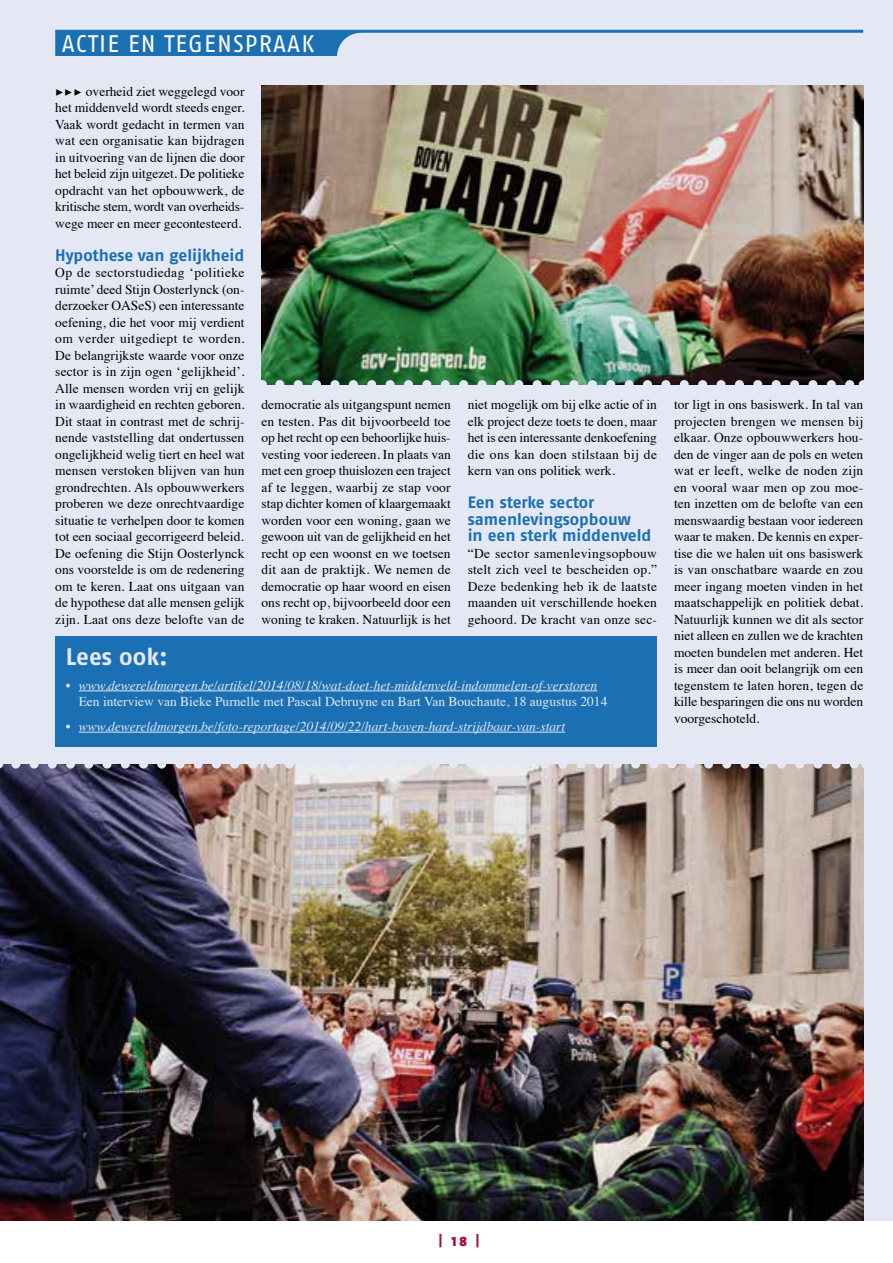
<style>
.page{position:relative;width:893px;height:1263px;background:#fff}
.page>*{position:absolute;margin:0;border:0;box-sizing:border-box;transform-origin:0 0}
.t1{font:24px "Fago OT";letter-spacing:.05em;color:#fff}
.t2{font:700 24px "Fago OT";color:#e4e8f4}
.t3{font:700 16.5px/16.5px "Fago OT";color:#1b70b3}
.t4{font:13.5px/16.5px "Times";color:#000;text-align:justify}
.t5{font:italic 13.5px "Times";color:#e4e8f4}
.t6{font:13.5px "Times";color:#e4e8f4}
.t7{font:13.5px "The Sans Black Caps";color:#a11237}
</style>
<div class="page">
<div style="left:0;top:0;width:893px;height:1220px;background:#e4e8f4"></div>
<div style="left:55px;top:33px;width:303px;height:23px;background:#1b70b3"></div>
<hr style="left:55px;top:30px;width:808px;height:3px;background:#1b70b3">
<div style="left:55px;top:636px;width:602px;height:111px;background:#1b70b3"></div>
<hr style="left:79px;top:690px;width:518px;height:1px;background:#e4e8f4">
<hr style="left:79px;top:732px;width:486px;height:1px;background:#e4e8f4">
<img style="left:261px;top:85px;width:602px;height:300px">
<img style="left:0;top:764px;width:863px;height:456px">
<img style="left:16px;top:764px;width:840px;height:5px">
<svg style="left:280px;top:380px;width:574px;height:5px"></svg>
<h1 class="t1" style="left:62px;top:29px;width:254px">ACTIE EN TEGENSPRAAK</h1>
<p class="t4" style="left:55px;top:82px;width:191px">✓✓✓ overheid ziet weggelegd voor het middenveld wordt steeds enger.<br>Vaak wordt gedacht in termen van wat een organisatie kan bijdragen in uitvoering van de lijnen die door het beleid zijn uitgezet. De politieke opdracht van het opbouwwerk, de kritische stem, wordt van overheids&shy;wege meer en meer gecontesteerd.</p>
<p class="t3" style="left:55px;top:247px;width:191px">Hypothese van gelijkheid</p>
<p class="t4" style="left:55px;top:263px;width:191px">Op de sectorstudiedag ‘politieke ruimte’ deed Stijn Oosterlynck (on&shy;derzoeker OASeS) een interessante oefening, die het voor mij verdient om verder uitgediept te worden.<br>De belangrijkste waarde voor onze sector is in zijn ogen ‘gelijkheid’.<br>Alle mensen worden vrij en gelijk in waardigheid en rechten geboren.<br>Dit staat in contrast met de schrij&shy;nende vaststelling dat ondertussen ongelijkheid welig tiert en heel wat mensen verstoken blijven van hun grondrechten. Als opbouwwerkers proberen we deze onrechtvaardige situatie te verhelpen door te komen tot een sociaal gecorrigeerd beleid.<br>De oefening die Stijn Oosterlynck ons voorstelde is om de redenering om te keren. Laat ons uitgaan van de hypothese dat alle mensen gelijk zijn. Laat ons deze belofte van de</p>
<p class="t4" style="left:262px;top:395px;width:191px">democratie als uitgangspunt nemen en testen. Pas dit bijvoorbeeld toe op het recht op een behoorlijke huis&shy;vesting voor iedereen. In plaats van met een groep thuislozen een traject af te leggen, waarbij ze stap voor stap dichter komen of klaargemaakt worden voor een woning, gaan we gewoon uit van de gelijkheid en het recht op een woonst en we toetsen dit aan de praktijk. We nemen de democratie op haar woord en eisen ons recht op, bijvoorbeeld door een woning te kraken. Natuurlijk is het</p>
<p class="t4" style="left:468px;top:395px;width:191px">niet mogelijk om bij elke actie of in elk project deze toets te doen, maar het is een interessante denkoefening die ons kan doen stilstaan bij de kern van ons politiek werk.</p>
<p class="t3" style="left:468px;top:494px;width:185px">Een sterke sector samenlevingsopbouw<br>in een sterk middenveld</p>
<p class="t4" style="left:468px;top:544px;width:191px">“De sector samenlevingsopbouw stelt zich veel te bescheiden op.” Deze bedenking heb ik de laatste maanden uit verschillende hoeken gehoord. De kracht van onze sec-</p>
<h1 class="t2" style="left:66px;top:642px;width:103px">Lees ook:</h1>
<p class="t5" style="left:66px;top:673px;width:533px">• www.dewereldmorgen.be/artikel/2014/08/18/wat-doet-het-middenveld-indommelen-of-verstoren</p>
<p class="t6" style="left:79px;top:689px;width:530px">Een interview van Bieke Purnelle met Pascal Debruyne en Bart Van Bouchaute, 18 augustus 2014</p>
<p class="t5" style="left:66px;top:715px;width:501px">• www.dewereldmorgen.be/foto-reportage/2014/09/22/hart-boven-hard-strijdbaar-van-start</p>
<p class="t4" style="left:674px;top:395px;width:191px">tor ligt in ons basiswerk. In tal van projecten brengen we mensen bij elkaar. Onze opbouwwerkers hou&shy;den de vinger aan de pols en weten wat er leeft, welke de noden zijn en vooral waar men op zou moe&shy;ten inzetten om de belofte van een menswaardig bestaan voor iedereen waar te maken. De kennis en exper&shy;tise die we halen uit ons basiswerk is van onschatbare waarde en zou meer ingang moeten vinden in het maatschappelijk en politiek debat.<br>Natuurlijk kunnen we dit als sector niet alleen en zullen we de krachten moeten bundelen met anderen. Het is meer dan ooit belangrijk om een tegenstem te laten horen, tegen de kille besparingen die ons nu worden voorgeschoteld.</p>
<p class="t7" style="left:439px;top:1229px;width:42px">| 18 |</p>
</div>
